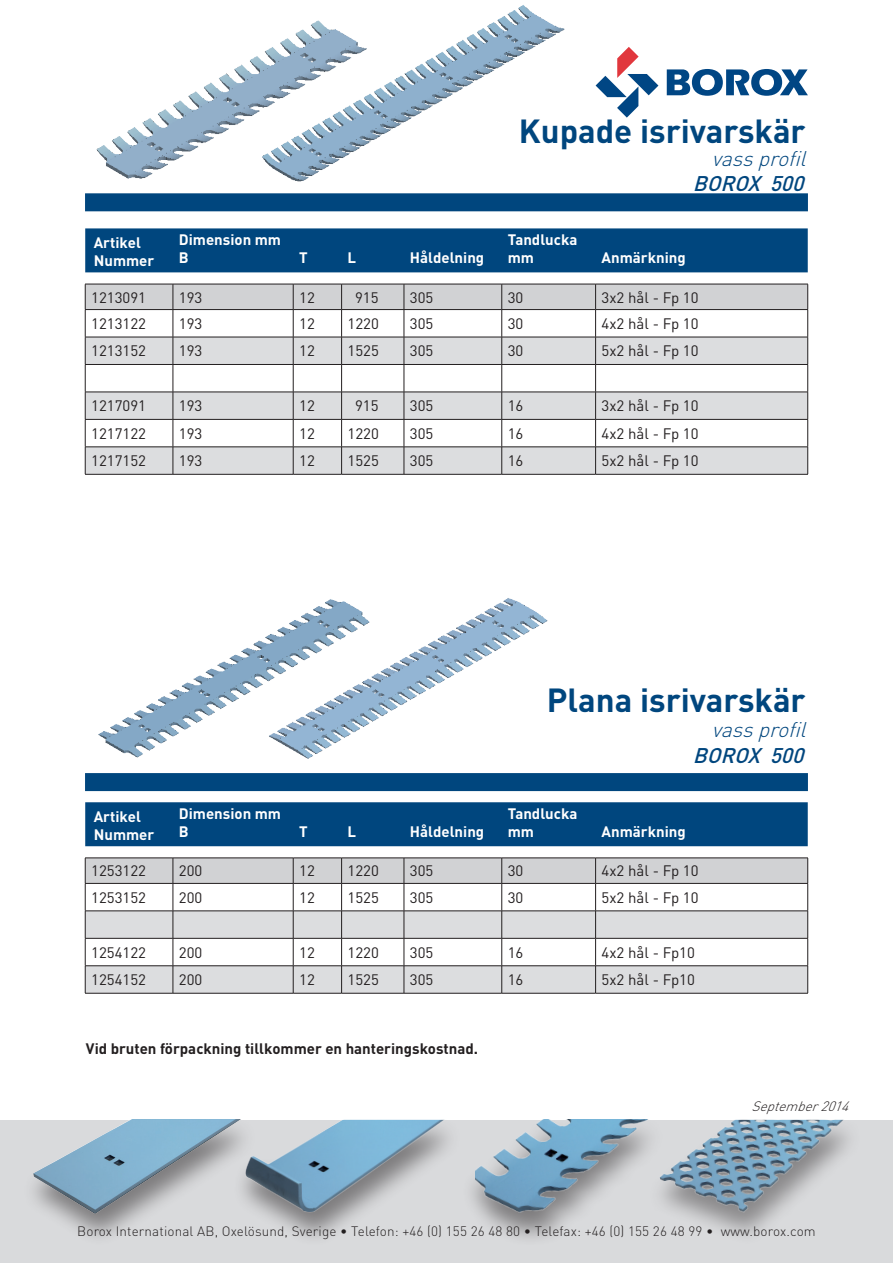
<style>
.page{position:relative;width:893px;height:1263px;background:#fff}
.page>*{position:absolute;margin:0;border:0;box-sizing:border-box;transform-origin:0 0}
.t1{font:700 33px "DIN Pro";color:#00467e}
.t2{font:italic 300 21px "DIN Pro";color:#00467e}
.t3{font:italic 500 21px "DIN Pro";color:#00467e}
.Brödtext{font:15px "DIN Pro";color:#231f20}
.Brödtext-2{font:700 15px/18px "DIN Pro";color:#fff}
.t4{font:700 15px "DIN Pro";color:#231f20}
.t5{font:300 13.5px "DIN Pro";letter-spacing:.01em;color:#231f20}
.t6{font:italic 300 13.5px "DIN Pro";color:#231f20}
</style>
<div class="page">
<div style="left:0;top:1120px;width:893px;height:143px;background:#d9dadc"></div>
<div style="left:85px;top:193px;width:723px;height:18px;background:#00467e"></div>
<svg style="left:667px;top:69px;width:141px;height:27px"></svg>
<svg style="left:596px;top:47px;width:62px;height:71px"></svg>
<img style="left:96px;top:82px;width:115px;height:97px">
<div style="left:85px;top:228px;width:723px;height:44px;background:#00467e"></div>
<hr style="left:85px;top:474px;width:88px;height:1px;background:#231f20">
<hr style="left:173px;top:474px;width:120px;height:1px;background:#231f20">
<hr style="left:293px;top:474px;width:49px;height:1px;background:#231f20">
<hr style="left:342px;top:474px;width:62px;height:1px;background:#231f20">
<hr style="left:404px;top:474px;width:98px;height:1px;background:#231f20">
<hr style="left:502px;top:474px;width:94px;height:1px;background:#231f20">
<hr style="left:596px;top:474px;width:212px;height:1px;background:#231f20">
<svg style="left:85px;top:284px;width:723px;height:190px"></svg>
<div style="left:85px;top:802px;width:723px;height:44px;background:#00467e"></div>
<hr style="left:85px;top:993px;width:88px;height:1px;background:#231f20">
<hr style="left:173px;top:993px;width:120px;height:1px;background:#231f20">
<hr style="left:293px;top:993px;width:49px;height:1px;background:#231f20">
<hr style="left:342px;top:993px;width:62px;height:1px;background:#231f20">
<hr style="left:404px;top:993px;width:98px;height:1px;background:#231f20">
<hr style="left:502px;top:993px;width:94px;height:1px;background:#231f20">
<hr style="left:596px;top:993px;width:212px;height:1px;background:#231f20">
<svg style="left:85px;top:858px;width:723px;height:135px"></svg>
<div style="left:85px;top:773px;width:723px;height:18px;background:#00467e"></div>
<img style="left:211px;top:5px;width:354px;height:177px">
<img style="left:305px;top:598px;width:243px;height:161px">
<img style="left:98px;top:598px;width:286px;height:159px">
<div style="left:648px;top:1118px;width:216px;height:128px;background:#231f20;opacity:.5"></div>
<img style="left:667px;top:1120px;width:197px;height:119px">
<div style="left:461px;top:1118px;width:206px;height:129px;background:#231f20;opacity:.5"></div>
<img style="left:475px;top:1120px;width:185px;height:107px">
<div style="left:232px;top:1118px;width:232px;height:129px;background:#231f20;opacity:.5"></div>
<img style="left:259px;top:1120px;width:210px;height:96px">
<div style="left:21px;top:1118px;width:238px;height:129px;background:#231f20;opacity:.5"></div>
<img style="left:31px;top:1120px;width:226px;height:96px">
<p class="Brödtext-2" style="left:94px;top:233px;width:49px">Artikel</p>
<p class="Brödtext-2" style="left:94px;top:251px;width:62px">Nummer</p>
<p class="Brödtext-2" style="left:179px;top:230px;width:104px">Dimension mm</p>
<p class="Brödtext-2" style="left:179px;top:248px;width:11px">B</p>
<p class="Brödtext-2" style="left:299px;top:248px;width:10px">T</p>
<p class="Brödtext-2" style="left:348px;top:248px;width:10px">L</p>
<p class="Brödtext-2" style="left:410px;top:248px;width:76px">Håldelning</p>
<p class="t1" style="left:519px;top:108px;width:288px">Kupade isrivarskär</p>
<p class="t2" style="left:712px;top:144px;width:102px">vassprofil</p>
<p class="t3" style="left:693px;top:169px;width:119px">BOROX 500</p>
<p class="Brödtext-2" style="left:508px;top:230px;width:71px">Tandlucka mm</p>
<p class="Brödtext-2" style="left:602px;top:248px;width:86px">Anmärkning</p>
<p class="Brödtext" style="left:91px;top:287px;width:56px">1213091</p>
<p class="Brödtext" style="left:179px;top:287px;width:25px">193</p>
<p class="Brödtext" style="left:299px;top:287px;width:17px">12</p>
<p class="Brödtext" style="left:355px;top:287px;width:25px">915</p>
<p class="Brödtext" style="left:410px;top:287px;width:25px">305</p>
<p class="Brödtext" style="left:508px;top:287px;width:17px">30</p>
<p class="Brödtext" style="left:602px;top:287px;width:99px">3x2 hål - Fp 10</p>
<p class="Brödtext" style="left:91px;top:313px;width:56px">1213122</p>
<p class="Brödtext" style="left:179px;top:313px;width:25px">193</p>
<p class="Brödtext" style="left:299px;top:313px;width:17px">12</p>
<p class="Brödtext" style="left:348px;top:313px;width:33px">1220</p>
<p class="Brödtext" style="left:410px;top:313px;width:25px">305</p>
<p class="Brödtext" style="left:508px;top:313px;width:17px">30</p>
<p class="Brödtext" style="left:602px;top:313px;width:99px">4x2 hål - Fp 10</p>
<p class="Brödtext" style="left:91px;top:341px;width:56px">1213152</p>
<p class="Brödtext" style="left:179px;top:341px;width:25px">193</p>
<p class="Brödtext" style="left:299px;top:341px;width:17px">12</p>
<p class="Brödtext" style="left:348px;top:341px;width:33px">1525</p>
<p class="Brödtext" style="left:410px;top:341px;width:25px">305</p>
<p class="Brödtext" style="left:508px;top:341px;width:17px">30</p>
<p class="Brödtext" style="left:602px;top:341px;width:99px">5x2 hål - Fp 10</p>
<p class="Brödtext" style="left:91px;top:396px;width:56px">1217091</p>
<p class="Brödtext" style="left:179px;top:396px;width:25px">193</p>
<p class="Brödtext" style="left:299px;top:396px;width:17px">12</p>
<p class="Brödtext" style="left:355px;top:396px;width:25px">915</p>
<p class="Brödtext" style="left:410px;top:396px;width:25px">305</p>
<p class="Brödtext" style="left:508px;top:396px;width:17px">16</p>
<p class="Brödtext" style="left:602px;top:396px;width:99px">3x2 hål - Fp 10</p>
<p class="Brödtext" style="left:91px;top:423px;width:56px">1217122</p>
<p class="Brödtext" style="left:179px;top:423px;width:25px">193</p>
<p class="Brödtext" style="left:299px;top:423px;width:17px">12</p>
<p class="Brödtext" style="left:348px;top:423px;width:33px">1220</p>
<p class="Brödtext" style="left:410px;top:423px;width:25px">305</p>
<p class="Brödtext" style="left:508px;top:423px;width:17px">16</p>
<p class="Brödtext" style="left:602px;top:423px;width:99px">4x2 hål - Fp 10</p>
<p class="Brödtext" style="left:91px;top:451px;width:56px">1217152</p>
<p class="Brödtext" style="left:179px;top:451px;width:25px">193</p>
<p class="Brödtext" style="left:299px;top:451px;width:17px">12</p>
<p class="Brödtext" style="left:348px;top:451px;width:33px">1525</p>
<p class="Brödtext" style="left:410px;top:451px;width:25px">305</p>
<p class="Brödtext" style="left:508px;top:451px;width:17px">16</p>
<p class="Brödtext" style="left:602px;top:451px;width:99px">5x2 hål - Fp 10</p>
<p class="Brödtext-2" style="left:94px;top:807px;width:49px">Artikel</p>
<p class="Brödtext-2" style="left:94px;top:825px;width:62px">Nummer</p>
<p class="Brödtext-2" style="left:179px;top:804px;width:104px">Dimension mm</p>
<p class="Brödtext-2" style="left:179px;top:822px;width:11px">B</p>
<p class="Brödtext-2" style="left:299px;top:822px;width:10px">T</p>
<p class="Brödtext-2" style="left:348px;top:822px;width:10px">L</p>
<p class="Brödtext-2" style="left:410px;top:822px;width:76px">Håldelning</p>
<p class="t1" style="left:547px;top:678px;width:260px">Plana isrivarskär</p>
<p class="t2" style="left:712px;top:715px;width:102px">vassprofil</p>
<p class="t3" style="left:693px;top:741px;width:119px">BOROX 500</p>
<p class="Brödtext-2" style="left:508px;top:804px;width:71px">Tandlucka mm</p>
<p class="Brödtext-2" style="left:602px;top:822px;width:86px">Anmärkning</p>
<p class="Brödtext" style="left:91px;top:861px;width:56px">1253122</p>
<p class="Brödtext" style="left:179px;top:861px;width:25px">200</p>
<p class="Brödtext" style="left:299px;top:861px;width:17px">12</p>
<p class="Brödtext" style="left:348px;top:861px;width:33px">1220</p>
<p class="Brödtext" style="left:410px;top:861px;width:25px">305</p>
<p class="Brödtext" style="left:508px;top:861px;width:17px">30</p>
<p class="Brödtext" style="left:602px;top:861px;width:99px">4x2 hål - Fp 10</p>
<p class="Brödtext" style="left:91px;top:887px;width:56px">1253152</p>
<p class="Brödtext" style="left:179px;top:887px;width:25px">200</p>
<p class="Brödtext" style="left:299px;top:887px;width:17px">12</p>
<p class="Brödtext" style="left:348px;top:887px;width:33px">1525</p>
<p class="Brödtext" style="left:410px;top:887px;width:25px">305</p>
<p class="Brödtext" style="left:508px;top:887px;width:17px">30</p>
<p class="Brödtext" style="left:602px;top:887px;width:99px">5x2 hål - Fp 10</p>
<p class="Brödtext" style="left:91px;top:942px;width:56px">1254122</p>
<p class="Brödtext" style="left:179px;top:942px;width:25px">200</p>
<p class="Brödtext" style="left:299px;top:942px;width:17px">12</p>
<p class="Brödtext" style="left:348px;top:942px;width:33px">1220</p>
<p class="Brödtext" style="left:410px;top:942px;width:25px">305</p>
<p class="Brödtext" style="left:508px;top:942px;width:17px">16</p>
<p class="Brödtext" style="left:602px;top:942px;width:95px">4x2 hål - Fp10</p>
<p class="Brödtext" style="left:91px;top:970px;width:56px">1254152</p>
<p class="Brödtext" style="left:179px;top:970px;width:25px">200</p>
<p class="Brödtext" style="left:299px;top:970px;width:17px">12</p>
<p class="Brödtext" style="left:348px;top:970px;width:33px">1525</p>
<p class="Brödtext" style="left:410px;top:970px;width:25px">305</p>
<p class="Brödtext" style="left:508px;top:970px;width:17px">16</p>
<p class="Brödtext" style="left:602px;top:970px;width:95px">5x2 hål - Fp10</p>
<p class="t4" style="left:86px;top:1038px;width:394px">Vid bruten förpackning tillkommer en hanteringskostnad.</p>
<p class="t6" style="left:751px;top:1097px;width:104px">September2014</p>
<p class="t5" style="left:77px;top:1222px;width:740px">Borox International AB, Oxelösund, Sverige • Telefon: +46 (0) 155 26 48 80 • Telefax: +46 (0) 155 26 48 99 • www.borox.com</p>
</div>
